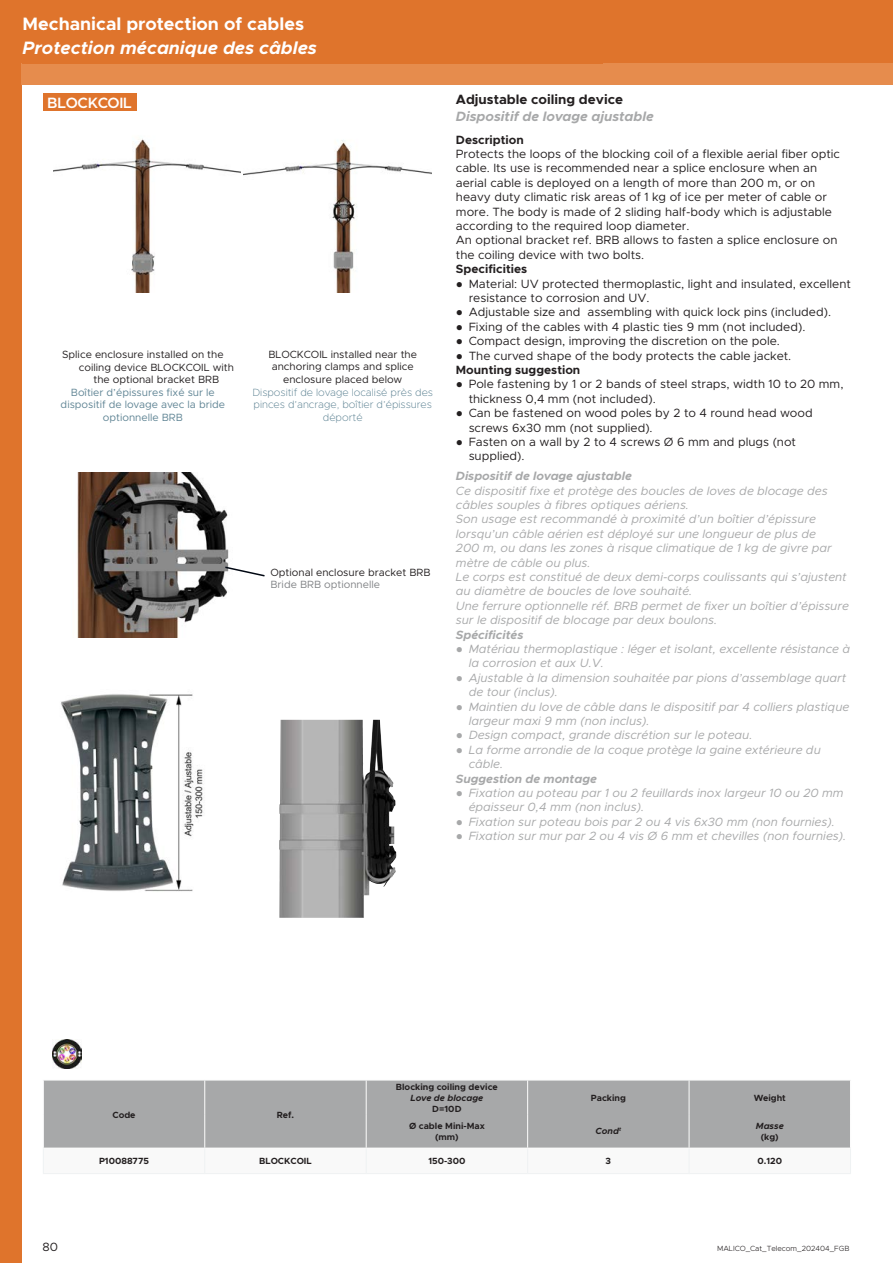
<style>
.page{position:relative;width:893px;height:1263px;background:#fff}
.page>*{position:absolute;margin:0;border:0;box-sizing:border-box;transform-origin:0 0}
.Titre_chapitre_V{font:700 18px "Metropolis";color:#fff}
.Titre_chapitre_V-2{font:italic 700 18px "Metropolis";color:#fff}
.Seriechap1{font:600 15px "Metropolis";letter-spacing:-.015em;color:#fff}
.ShortDescriptionFR{font:italic 700 13.5px "Metropolis";color:#a7a8a9}
.ShortDescription{font:700 13.5px "Metropolis";color:#231f20}
.LDsanspuceFR_sansret{font:italic 12px/14.4px "Metropolis";color:#a7a8a9}
.LDsanspuce_sansretra{font:12px/14.4px "Metropolis";color:#231f20}
.LDsanspuceFR{font:italic 700 12px "Metropolis";color:#a7a8a9}
.LDsanspuce{font:700 12px "Metropolis";color:#231f20}
.Nota_GB{font:10.5px/12.6px "Metropolis";color:#231f20;text-align:center}
.boldcondensedOblique{font:10.5px "Metropolis";color:#231f20}
.Nota_FR{font:200 10.5px/12.6px "Metropolis";color:#5f8494;text-align:center}
.Nota_FR-2{font:10.5px/12.6px "Metropolis";color:#5f8494;text-align:center}
.Nota_FR-3{font:10.5px "Metropolis";color:#808285}
.t1{font:700 9px "Metropolis";color:#231f20}
.t2{font:italic 700 9px "Metropolis";color:#231f20}
.t3{font:300 7.5px "Metropolis";color:#231f20}
.s1{font-family:"Arial"}
.s2{font-family:"Arial";font-style:normal}
</style>
<div class="page">
<div style="left:0;top:0;width:893px;height:64px;background:#df742c"></div>
<div style="left:0;top:0;width:21px;height:1263px;background:#df742c"></div>
<div style="left:21px;top:64px;width:872px;height:21px;background:#e68c4d"></div>
<div style="left:43px;top:93px;width:93px;height:17px;background:#df742c"></div>
<img style="left:53px;top:139px;width:187px;height:154px">
<img style="left:244px;top:140px;width:188px;height:153px">
<img style="left:77px;top:472px;width:152px;height:166px">
<div style="left:44px;top:1081px;width:806px;height:67px;background:#a7a8a9"></div>
<hr style="left:204px;top:1080px;width:1px;height:34px;background:#fcfcfc">
<hr style="left:204px;top:1114px;width:1px;height:34px;background:#fcfcfc">
<hr style="left:366px;top:1080px;width:1px;height:34px;background:#fcfcfc">
<hr style="left:527px;top:1080px;width:1px;height:34px;background:#fcfcfc">
<hr style="left:689px;top:1080px;width:1px;height:34px;background:#fcfcfc">
<hr style="left:366px;top:1114px;width:1px;height:34px;background:#fcfcfc">
<hr style="left:527px;top:1114px;width:1px;height:34px;background:#fcfcfc">
<hr style="left:689px;top:1114px;width:1px;height:34px;background:#fcfcfc">
<svg style="left:43px;top:1148px;width:808px;height:25px"></svg>
<hr style="left:43px;top:1173px;width:162px;height:1px;background:#eff2f3">
<hr style="left:205px;top:1173px;width:161px;height:1px;background:#eff2f3">
<hr style="left:366px;top:1173px;width:162px;height:1px;background:#eff2f3">
<hr style="left:528px;top:1173px;width:161px;height:1px;background:#eff2f3">
<hr style="left:689px;top:1173px;width:162px;height:1px;background:#eff2f3">
<img style="left:279px;top:720px;width:117px;height:198px">
<img style="left:61px;top:694px;width:142px;height:198px">
<img style="left:53px;top:1040px;width:29px;height:28px">
<svg style="left:224px;top:565px;width:41px;height:13px"></svg>
<p class="Titre_chapitre_V" style="left:23px;top:13px;width:283px">Mechanical protection of cables</p>
<p class="Titre_chapitre_V-2" style="left:23px;top:37px;width:296px">Protection mécanique des câbles</p>
<p class="Seriechap1" style="left:47px;top:93px;width:86px">BLOCKCOIL</p>
<p class="boldcondensedOblique" style="left:62px;top:348px;width:163px">Splice enclosure installed on the</p>
<p class="boldcondensedOblique" style="left:79px;top:360px;width:156px">coiling device BLOCKCOIL with</p>
<p class="boldcondensedOblique" style="left:93px;top:373px;width:127px">the optional bracket BRB</p>
<p class="Nota_FR-2" style="left:61px;top:386px;width:166px">Boîtier d’épissures fixé sur le dispositif de lovage avec la bride optionnelle BRB</p>
<p class="Nota_GB" style="left:268px;top:348px;width:150px">BLOCKCOIL installed near the anchoring clamps and splice enclosure placed below</p>
<p class="Nota_FR" style="left:252px;top:386px;width:182px">Dispositif de lovage localisé près des pinces d’ancrage, boîtier d’épissures déporté</p>
<p class="Nota_GB" style="left:270px;top:566px;width:162px">Optional enclosure bracket BRB</p>
<p class="Nota_FR-3" style="left:270px;top:578px;width:111px">Bride BRB optionnelle</p>
<p class="ShortDescription" style="left:456px;top:91px;width:169px">Adjustable coiling device</p>
<p class="ShortDescriptionFR" style="left:456px;top:107px;width:199px">Dispositif de lovage ajustable</p>
<p class="LDsanspuce" style="left:456px;top:132px;width:69px">Description</p>
<p class="LDsanspuce_sansretra" style="left:456px;top:147px;width:386px">Protects the loops of the blocking coil of a flexible aerial fiber optic cable. Its use is recommended near a splice enclosure when an aerial cable is deployed on a length of more than 200 m, or on heavy duty climatic risk areas of 1 kg of ice per meter of cable or more. The body is made of 2 sliding half-body which is adjustable according to the required loop diameter.<br>An optional bracket ref. BRB allows to fasten a splice enclosure on the coiling device with two bolts.</p>
<p class="LDsanspuce" style="left:456px;top:261px;width:73px">Specificities</p>
<p class="LDsanspuce_sansretra" style="left:469px;top:276px;width:384px;text-indent:-13px"><span class="s1">●</span> Material: UV protected thermoplastic, light and insulated, excellent resistance to corrosion and UV.</p>
<p class="LDsanspuce_sansretra" style="left:456px;top:305px;width:377px"><span class="s1">●</span> Adjustable size and assembling with quick lock pins (included).</p>
<p class="LDsanspuce_sansretra" style="left:456px;top:319px;width:351px"><span class="s1">●</span> Fixing of the cables with 4 plastic ties 9 mm (not included).</p>
<p class="LDsanspuce_sansretra" style="left:456px;top:334px;width:326px"><span class="s1">●</span> Compact design, improving the discretion on the pole.</p>
<p class="LDsanspuce_sansretra" style="left:456px;top:348px;width:337px"><span class="s1">●</span> The curved shape of the body protects the cable jacket.</p>
<p class="LDsanspuce" style="left:456px;top:362px;width:126px">Mounting suggestion</p>
<p class="LDsanspuce_sansretra" style="left:469px;top:377px;width:376px;text-indent:-13px"><span class="s1">●</span> Pole fastening by 1 or 2 bands of steel straps, width 10 to 20 mm, thickness 0,4 mm (not included).</p>
<p class="LDsanspuce_sansretra" style="left:469px;top:406px;width:346px;text-indent:-13px"><span class="s1">●</span> Can be fastened on wood poles by 2 to 4 round head wood screws 6x30 mm (not supplied).</p>
<p class="LDsanspuce_sansretra" style="left:469px;top:435px;width:329px;text-indent:-13px"><span class="s1">●</span> Fasten on a wall by 2 to 4 screws Ø 6 mm and plugs (not supplied).</p>
<p class="LDsanspuceFR" style="left:456px;top:468px;width:177px">Dispositif de lovage ajustable</p>
<p class="LDsanspuceFR_sansret" style="left:456px;top:483px;width:394px">Ce dispositif fixe et protège des boucles de loves de blocage des câbles souples à fibres optiques aériens.<br>Son usage est recommandé à proximité d’un boîtier d’épissure lorsqu’un câble aérien est déployé sur une longueur de plus de<br>200 m, ou dans les zones à risque climatique de 1 kg de givre par mètre de câble ou plus.<br>Le corps est constitué de deux demi-corps coulissants qui s’ajustent au diamètre de boucles de love souhaité.<br>Une ferrure optionnelle réf. BRB permet de fixer un boîtier d’épissure sur le dispositif de blocage par deux boulons.</p>
<p class="LDsanspuceFR" style="left:456px;top:627px;width:69px">Spécificités</p>
<p class="LDsanspuceFR_sansret" style="left:469px;top:642px;width:383px;text-indent:-13px"><span class="s2">●</span> Matériau thermoplastique : léger et isolant, excellente résistance à la corrosion et aux U.V.</p>
<p class="LDsanspuceFR_sansret" style="left:469px;top:670px;width:379px;text-indent:-13px"><span class="s2">●</span> Ajustable à la dimension souhaitée par pions d’assemblage quart de tour (inclus).</p>
<p class="LDsanspuceFR_sansret" style="left:469px;top:699px;width:382px;text-indent:-13px"><span class="s2">●</span> Maintien du love de câble dans le dispositif par 4 colliers plastique largeur maxi 9 mm (non inclus).</p>
<p class="LDsanspuceFR_sansret" style="left:456px;top:728px;width:296px"><span class="s2">●</span> Design compact, grande discrétion sur le poteau.</p>
<p class="LDsanspuceFR_sansret" style="left:469px;top:742px;width:354px;text-indent:-13px"><span class="s2">●</span> La forme arrondie de la coque protège la gaine extérieure du câble.</p>
<p class="LDsanspuceFR" style="left:456px;top:771px;width:142px">Suggestion de montage</p>
<p class="LDsanspuceFR_sansret" style="left:469px;top:786px;width:376px;text-indent:-13px"><span class="s2">●</span> Fixation au poteau par 1 ou 2 feuillards inox largeur 10 ou 20 mm épaisseur 0,4 mm (non inclus).</p>
<p class="LDsanspuceFR_sansret" style="left:456px;top:814px;width:379px"><span class="s2">●</span> Fixation sur poteau bois par 2 ou 4 vis 6x30 mm (non fournies).</p>
<p class="LDsanspuceFR_sansret" style="left:456px;top:829px;width:390px"><span class="s2">●</span> Fixation sur mur par 2 ou 4 vis Ø 6 mm et chevilles (non fournies).</p>
<p class="t1" style="left:112px;top:1109px;width:25px">Code</p>
<p class="t1" style="left:277px;top:1109px;width:19px">Ref.</p>
<p class="t1" style="left:396px;top:1081px;width:104px">Blocking coiling device</p>
<p class="t2" style="left:410px;top:1092px;width:74px">Love de blocage</p>
<p class="t1" style="left:432px;top:1103px;width:31px">D=10D</p>
<p class="t1" style="left:409px;top:1120px;width:77px">Ø cable Mini-Max</p>
<p class="t1" style="left:435px;top:1131px;width:25px">(mm)</p>
<p class="t1" style="left:591px;top:1092px;width:37px">Packing</p>
<p class="t1" style="left:754px;top:1092px;width:33px">Weight</p>
<p class="t2" style="left:596px;top:1126px;width:27px">Cond<sup>t</sup></p>
<p class="t2" style="left:756px;top:1120px;width:29px">Masse</p>
<p class="t1" style="left:761px;top:1131px;width:19px">(kg)</p>
<p class="t1" style="left:99px;top:1155px;width:52px">P10088775</p>
<p class="t1" style="left:259px;top:1155px;width:54px">BLOCKCOIL</p>
<p class="t1" style="left:428px;top:1155px;width:39px">150-300</p>
<p class="t1" style="left:606px;top:1155px;width:7px">3</p>
<p class="t1" style="left:757px;top:1155px;width:26px">0.120</p>
<p class="LDsanspuce_sansretra" style="left:43px;top:1239px;width:17px">80</p>
<p class="t3" style="left:717px;top:1243px;width:134px">MALICO_Cat_Telecom_202404_FGB</p>
</div>
